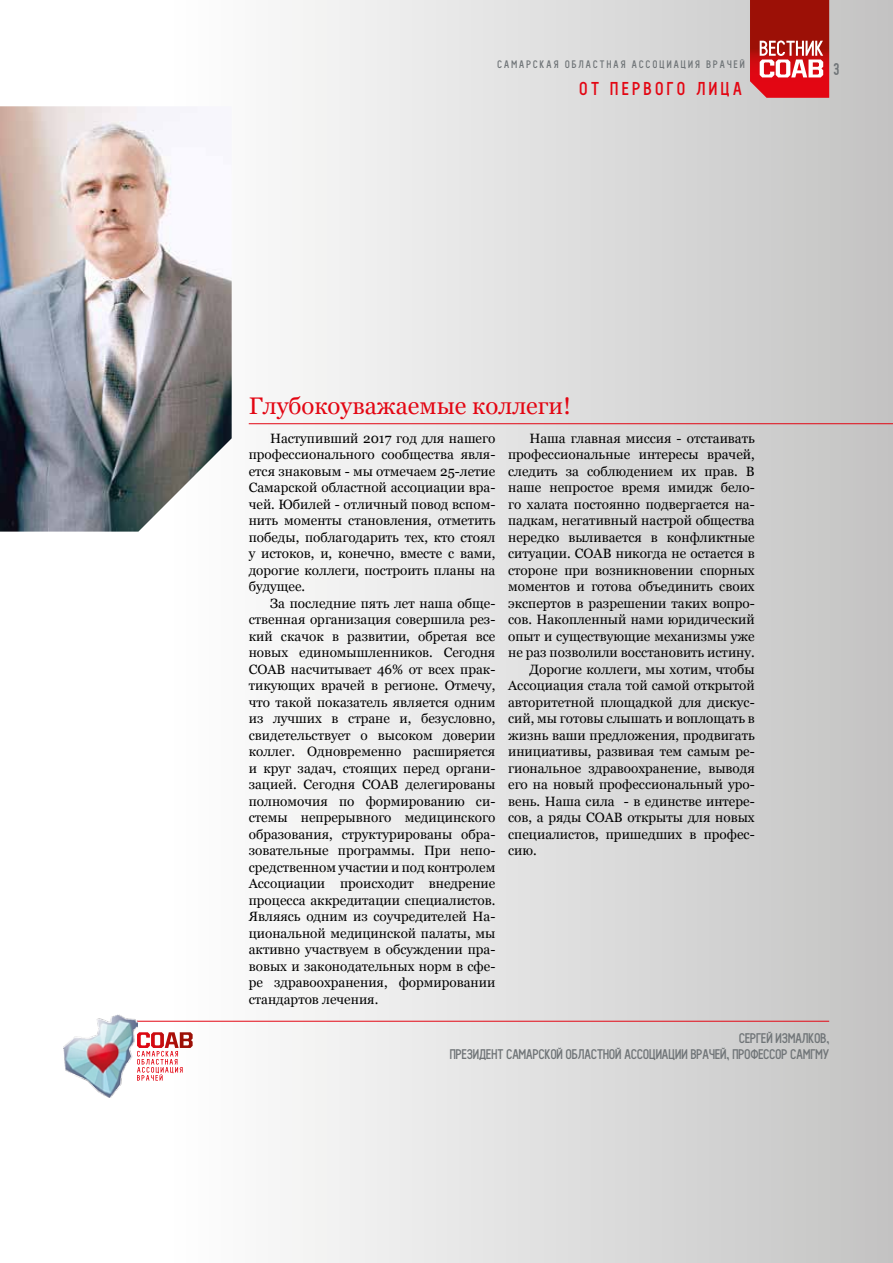
<style>
.page{position:relative;width:893px;height:1263px;background:#fff}
.page>*{position:absolute;margin:0;border:0;box-sizing:border-box;transform-origin:0 0}
.t1{font:24px "Georgia";color:#e30613}
.t2{font:18px "Probel C";letter-spacing:.2em;color:#e30613}
.t3{font:16.5px "Probel C";color:#707578}
.t4{font:13.5px/16.5px "Georgia";color:#000;text-align:justify}
.t5{font:13.5px/16.2px "Probel C";color:#707578;text-align:right}
.t6{font:10.5px "Probel C";letter-spacing:.2em;color:#707578}
</style>
<div class="page">
<div style="left:165px;top:0;width:728px;height:1263px;background:linear-gradient(to right,#fff,#c4c3c3)"></div>
<svg style="left:137px;top:1032px;width:56px;height:49px"></svg>
<hr style="left:249px;top:423px;width:644px;height:1px;background:#e30613">
<hr style="left:137px;top:1021px;width:692px;height:1px;background:#e30613">
<img style="left:64px;top:1015px;width:73px;height:82px">
<img style="left:0;top:106px;width:232px;height:426px">
<svg style="left:750px;top:0;width:79px;height:98px;background:#c03332"></svg>
<p class="t6" style="left:497px;top:58px;width:249px">САМАРСКАЯ ОБЛАСТНАЯ АССОЦИАЦИЯ ВРАЧЕЙ</p>
<p class="t3" style="left:833px;top:60px;width:7px">3</p>
<h2 class="t2" style="left:579px;top:78px;width:164px">ОТ ПЕРВОГО ЛИЦА</h2>
<h1 class="t1" style="left:249px;top:391px;width:324px">Глубокоуважаемые коллеги!</h1>
<p class="t4" style="left:249px;top:430px;width:248px;text-indent:21px">Наступивший 2017 год для нашего профессионального сообщества явля&shy;ется знаковым - мы отмечаем 25-летие Самарской областной ассоциации вра&shy;чей. Юбилей - отличный повод вспом&shy;нить моменты становления, отметить победы, поблагодарить тех, кто стоял у истоков, и, конечно, вместе с вами, дорогие коллеги, построить планы на будущее.</p>
<p class="t4" style="left:249px;top:595px;width:248px;text-indent:21px">За последние пять лет наша обще&shy;ственная организация совершила рез&shy;кий скачок в развитии, обретая все новых единомышленников. Сегодня СОАВ насчитывает 46% от всех прак&shy;тикующих врачей в регионе. Отмечу, что такой показатель является одним из лучших в стране и, безусловно, свидетельствует о высоком доверии коллег. Одновременно расширяется и круг задач, стоящих перед органи&shy;зацией. Сегодня СОАВ делегированы полномочия по формированию си&shy;стемы непрерывного медицинского образования, структурированы обра&shy;зовательные программы. При непо&shy;средственном участии и под контролем Ассоциации происходит внедрение процесса аккредитации специалистов.<br>Являясь одним из соучредителей На&shy;циональной медицинской палаты, мы активно участвуем в обсуждении пра&shy;вовых и законодательных норм в сфе&shy;ре здравоохранения, формировании стандартов лечения.</p>
<p class="t4" style="left:529px;top:430px;width:227px">Наша главная миссия - отстаивать</p>
<p class="t4" style="left:508px;top:447px;width:248px">профессиональные интересы врачей,</p>
<p class="t4" style="left:508px;top:463px;width:248px">следить за соблюдением их прав. В</p>
<p class="t4" style="left:508px;top:480px;width:248px">наше непростое время имидж бело-</p>
<p class="t4" style="left:508px;top:496px;width:248px">го халата постоянно подвергается на-</p>
<p class="t4" style="left:508px;top:513px;width:248px">падкам, негативный настрой общества</p>
<p class="t4" style="left:508px;top:529px;width:248px">нередко выливается в конфликтные</p>
<p class="t4" style="left:508px;top:546px;width:248px">ситуации. СОАВ никогда не остается в</p>
<p class="t4" style="left:508px;top:562px;width:248px">стороне при возникновении спорных</p>
<p class="t4" style="left:508px;top:579px;width:248px">моментов и готова объединить своих</p>
<p class="t4" style="left:508px;top:595px;width:248px">экспертов в разрешении таких вопро-</p>
<p class="t4" style="left:508px;top:612px;width:248px">сов. Накопленный нами юридический</p>
<p class="t4" style="left:508px;top:628px;width:248px">опыт и существующие механизмы уже</p>
<p class="t4" style="left:508px;top:645px;width:248px">не раз позволили восстановить истину.</p>
<p class="t4" style="left:529px;top:661px;width:227px">Дорогие коллеги, мы хотим, чтобы</p>
<p class="t4" style="left:508px;top:678px;width:248px">Ассоциация стала той самой открытой</p>
<p class="t4" style="left:508px;top:694px;width:248px">авторитетной площадкой для дискус-</p>
<p class="t4" style="left:508px;top:711px;width:248px">сий, мы готовы слышать и воплощать в</p>
<p class="t4" style="left:508px;top:727px;width:248px">жизнь ваши предложения, продвигать</p>
<p class="t4" style="left:508px;top:744px;width:248px">инициативы, развивая тем самым ре-</p>
<p class="t4" style="left:508px;top:760px;width:248px">гиональное здравоохранение, выводя</p>
<p class="t4" style="left:508px;top:777px;width:248px">его на новый профессиональный уро-</p>
<p class="t4" style="left:508px;top:793px;width:248px">вень. Наша сила - в единстве интере-</p>
<p class="t4" style="left:508px;top:810px;width:248px">сов, а ряды СОАВ открыты для новых</p>
<p class="t4" style="left:508px;top:826px;width:248px">специалистов, пришедших в профес-</p>
<p class="t4" style="left:508px;top:843px;width:30px">сию.</p>
<p class="t5" style="left:450px;top:1030px;width:381px">СЕРГЕЙ ИЗМАЛКОВ,<br>ПРЕЗИДЕНТ САМАРСКОЙ ОБЛАСТНОЙ АССОЦИАЦИИ ВРАЧЕЙ, ПРОФЕССОР САМГМУ</p>
</div>
